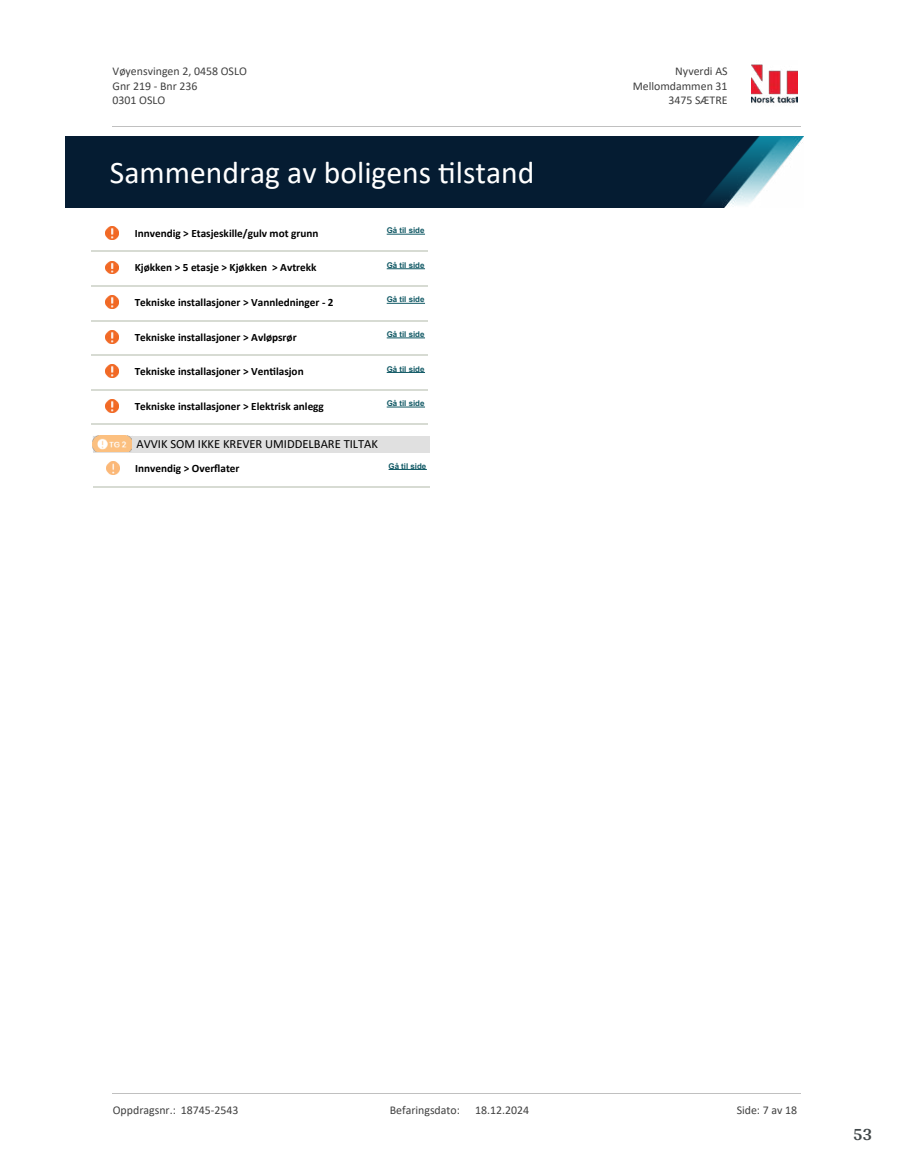
<style>
.page{position:relative;width:915px;height:1172px;background:#fff}
.page>*{position:absolute;margin:0;border:0;box-sizing:border-box;transform-origin:0 0}
.t1{font:31.65px "Calibri";color:#fff}
.t2{font:700 18px "Arya";color:#414749}
.t3{font:12.45px "Calibri";color:#000}
.t4{font:11.85px/14.5px "Calibri";color:#404040}
.t5{font:700 11.25px "Calibri";color:#000}
.t6{font:700 7.95px "Arial";color:#115965}
</style>
<div class="page">
<svg style="left:106px;top:226px;width:12px;height:13px"></svg>
<hr style="left:386px;top:234px;width:39px;height:1px;background:#115965">
<hr style="left:91px;top:251px;width:41px;height:1px;background:#d7dbd3">
<hr style="left:132px;top:251px;width:62px;height:1px;background:#d7dbd3">
<hr style="left:194px;top:251px;width:66px;height:1px;background:#d7dbd3">
<hr style="left:260px;top:251px;width:124px;height:1px;background:#d7dbd3">
<hr style="left:384px;top:251px;width:43px;height:1px;background:#d7dbd3">
<svg style="left:106px;top:261px;width:12px;height:13px"></svg>
<hr style="left:386px;top:268px;width:39px;height:1px;background:#115965">
<hr style="left:91px;top:285px;width:41px;height:2px;background:#d7dbd3">
<hr style="left:132px;top:285px;width:62px;height:2px;background:#d7dbd3">
<hr style="left:194px;top:285px;width:66px;height:2px;background:#d7dbd3">
<hr style="left:260px;top:285px;width:124px;height:2px;background:#d7dbd3">
<hr style="left:384px;top:285px;width:43px;height:2px;background:#d7dbd3">
<svg style="left:106px;top:296px;width:12px;height:12px"></svg>
<hr style="left:386px;top:303px;width:39px;height:1px;background:#115965">
<hr style="left:91px;top:320px;width:41px;height:1px;background:#d7dbd3">
<hr style="left:132px;top:320px;width:62px;height:1px;background:#d7dbd3">
<hr style="left:194px;top:320px;width:66px;height:1px;background:#d7dbd3">
<hr style="left:260px;top:320px;width:124px;height:1px;background:#d7dbd3">
<hr style="left:384px;top:320px;width:43px;height:1px;background:#d7dbd3">
<svg style="left:106px;top:330px;width:12px;height:13px"></svg>
<hr style="left:386px;top:337px;width:39px;height:1px;background:#115965">
<hr style="left:91px;top:354px;width:41px;height:2px;background:#d7dbd3">
<hr style="left:132px;top:354px;width:62px;height:2px;background:#d7dbd3">
<hr style="left:194px;top:354px;width:66px;height:2px;background:#d7dbd3">
<hr style="left:260px;top:354px;width:124px;height:2px;background:#d7dbd3">
<hr style="left:384px;top:354px;width:43px;height:2px;background:#d7dbd3">
<svg style="left:106px;top:365px;width:12px;height:13px"></svg>
<hr style="left:386px;top:372px;width:39px;height:1px;background:#115965">
<hr style="left:91px;top:389px;width:41px;height:1px;background:#d7dbd3">
<hr style="left:132px;top:389px;width:62px;height:1px;background:#d7dbd3">
<hr style="left:194px;top:389px;width:66px;height:1px;background:#d7dbd3">
<hr style="left:260px;top:389px;width:124px;height:1px;background:#d7dbd3">
<hr style="left:384px;top:389px;width:43px;height:1px;background:#d7dbd3">
<svg style="left:106px;top:399px;width:12px;height:13px"></svg>
<hr style="left:386px;top:407px;width:39px;height:1px;background:#115965">
<hr style="left:91px;top:424px;width:41px;height:1px;background:#d7dbd3">
<hr style="left:132px;top:424px;width:62px;height:1px;background:#d7dbd3">
<hr style="left:194px;top:424px;width:66px;height:1px;background:#d7dbd3">
<hr style="left:260px;top:424px;width:124px;height:1px;background:#d7dbd3">
<hr style="left:384px;top:424px;width:43px;height:1px;background:#d7dbd3">
<img style="left:93px;top:436px;width:39px;height:16px">
<div style="left:132px;top:436px;width:254px;height:16px;background:#e0e0e0"></div>
<div style="left:386px;top:436px;width:43px;height:16px;background:#e0e0e0"></div>
<svg style="left:107px;top:462px;width:12px;height:12px"></svg>
<hr style="left:388px;top:469px;width:39px;height:1px;background:#115965">
<hr style="left:93px;top:486px;width:39px;height:1px;background:#d7dbd3">
<hr style="left:132px;top:486px;width:63px;height:1px;background:#d7dbd3">
<hr style="left:195px;top:486px;width:66px;height:1px;background:#d7dbd3">
<hr style="left:261px;top:486px;width:125px;height:1px;background:#d7dbd3">
<hr style="left:386px;top:486px;width:43px;height:1px;background:#d7dbd3">
<img style="left:751px;top:64px;width:46px;height:40px">
<hr style="left:113px;top:127px;width:687px;height:1px;background:#c0c0c0">
<img style="left:65px;top:137px;width:738px;height:71px">
<hr style="left:113px;top:1093px;width:687px;height:1px;background:#c0c0c0">
<p class="t4" style="left:113px;top:64px;width:136px">Vøyensvingen 2, 0458 OSLO<br>Gnr 219 - Bnr 236<br>0301 OSLO</p>
<p class="t4" style="left:675px;top:64px;width:54px">Nyverdi AS</p>
<p class="t4" style="left:632px;top:78px;width:96px">Mellomdammen 31</p>
<p class="t4" style="left:668px;top:93px;width:61px">3475 SÆTRE</p>
<h1 class="t1" style="left:110px;top:150px;width:426px">Sammendrag av boligens 琀椀lstand</h1>
<p class="t5" style="left:135px;top:225px;width:185px">Innvendig &gt; Etasjeskille/gulv mot grunn</p>
<p class="t6" style="left:386px;top:225px;width:39px">Gå til side</p>
<p class="t5" style="left:135px;top:260px;width:183px">Kjøkken &gt; 5 etasje &gt; Kjøkken &gt; Avtrekk</p>
<p class="t6" style="left:386px;top:259px;width:39px">Gå til side</p>
<p class="t5" style="left:135px;top:294px;width:200px">Tekniske installasjoner &gt; Vannledninger - 2</p>
<p class="t6" style="left:386px;top:294px;width:39px">Gå til side</p>
<p class="t5" style="left:135px;top:329px;width:163px">Tekniske installasjoner &gt; Avløpsrør</p>
<p class="t6" style="left:386px;top:329px;width:39px">Gå til side</p>
<p class="t5" style="left:135px;top:363px;width:170px">Tekniske installasjoner &gt; Ven琀椀lasjon</p>
<p class="t6" style="left:386px;top:363px;width:39px">Gå til side</p>
<p class="t5" style="left:135px;top:398px;width:191px">Tekniske installasjoner &gt; Elektrisk anlegg</p>
<p class="t6" style="left:386px;top:398px;width:39px">Gå til side</p>
<p class="t3" style="left:136px;top:435px;width:243px">AVVIK SOM IKKE KREVER UMIDDELBARE TILTAK</p>
<p class="t5" style="left:135px;top:460px;width:106px">Innvendig &gt; Over昀氀ater</p>
<p class="t6" style="left:388px;top:460px;width:39px">Gå til side</p>
<p class="t4" style="left:113px;top:1102px;width:127px">Oppdragsnr.: 18745-2543</p>
<p class="t4" style="left:389px;top:1102px;width:72px">Befaringsdato:</p>
<p class="t4" style="left:475px;top:1102px;width:55px">18.12.2024</p>
<p class="t4" style="left:736px;top:1102px;width:62px">Side: 7 av 18</p>
<h2 class="t2" style="left:852px;top:1123px;width:21px">53</h2>
</div>
